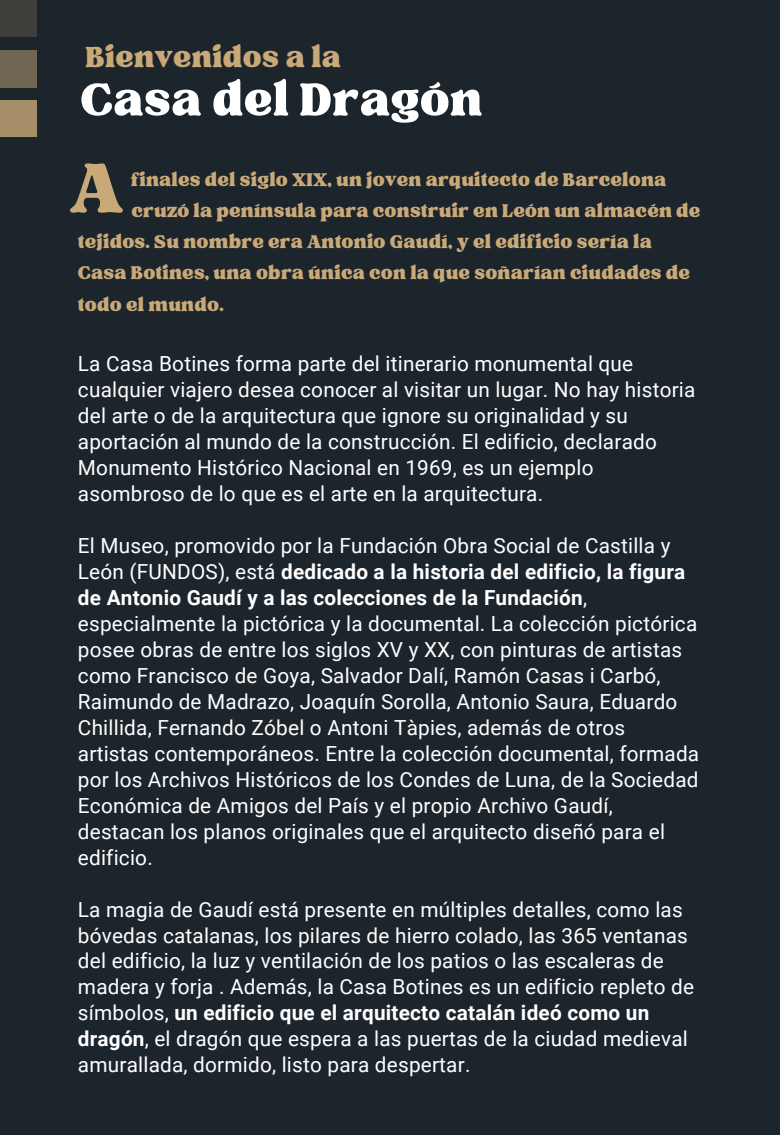
<style>
.page{position:relative;width:780px;height:1135px;background:#fff}
.page>*{position:absolute;margin:0;border:0;box-sizing:border-box;transform-origin:0 0}
.t1{font:96.25px "TAN Tangkiwood Display";color:#c9a978}
.t2{font:63.25px "TAN Tangkiwood Display";letter-spacing:.01em;color:#fff}
.t3{font:40px "TAN Tangkiwood Display";letter-spacing:.01em;color:#c9a978}
.t4{font:25.25px/31.2px "TAN Tangkiwood Display";letter-spacing:.01em;color:#c9a978}
.t5{font:20.75px/26px "Roboto";letter-spacing:.01em;color:#fff}
.s1{font-weight:700}
</style>
<div class="page">
<div style="left:0;top:0;width:780px;height:1134px;background:#1d252c"></div>
<div style="left:0;top:0;width:37px;height:37px;background:#3f3f3b"></div>
<div style="left:0;top:51px;width:37px;height:37px;background:#716651"></div>
<div style="left:0;top:100px;width:37px;height:37px;background:#a68e68"></div>
<h3 class="t3" style="left:85px;top:42px;width:257px">Bienvenidos a la</h3>
<h2 class="t2" style="left:80px;top:76px;width:404px">Casa del Dragón</h2>
<h1 class="t1" style="left:70px;top:153px;width:55px">A</h1>
<p class="t4" style="left:131px;top:165px;width:537px">finales del siglo XIX, un joven arquitecto de Barcelona</p>
<p class="t4" style="left:78px;top:196px;width:624px;text-indent:53px">cruzó la península para construir en León un almacén de tejidos. Su nombre era Antonio Gaudí, y el edificio sería la Casa Botines, una obra única con la que soñarían ciudades de todo el mundo.</p>
<p class="t4" style="left:78px;top:196px;width:14px">u</p>
<p class="t5" style="left:78px;top:351px;width:619px">La Casa Botines forma parte del itinerario monumental que cualquier viajero desea conocer al visitar un lugar. No hay historia del arte o de la arquitectura que ignore su originalidad y su aportación al mundo de la construcción. El edificio, declarado Monumento Histórico Nacional en 1969, es un ejemplo asombroso de lo que es el arte en la arquitectura.</p>
<p class="t5" style="left:78px;top:533px;width:623px">El Museo, promovido por la Fundación Obra Social de Castilla y León (FUNDOS), está <span class="s1">dedicado a la historia del edificio, la figura de Antonio Gaudí y a las colecciones de la Fundación</span>, especialmente la pictórica y la documental. La colección pictórica posee obras de entre los siglos XV y XX, con pinturas de artistas como Francisco de Goya, Salvador Dalí, Ramón Casas i Carbó, Raimundo de Madrazo, Joaquín Sorolla, Antonio Saura, Eduardo Chillida, Fernando Zóbel o Antoni Tàpies, además de otros artistas contemporáneos. Entre la colección documental, formada por los Archivos Históricos de los Condes de Luna, de la Sociedad Económica de Amigos del País y el propio Archivo Gaudí, destacan los planos originales que el arquitecto diseñó para el edificio.</p>
<p class="t5" style="left:78px;top:896px;width:618px">La magia de Gaudí está presente en múltiples detalles, como las bóvedas catalanas, los pilares de hierro colado, las 365 ventanas del edificio, la luz y ventilación de los patios o las escaleras de madera y forja . Además, la Casa Botines es un edificio repleto de símbolos, <span class="s1">un edificio que el arquitecto catalán ideó como un dragón</span>, el dragón que espera a las puertas de la ciudad medieval amurallada, dormido, listo para despertar.</p>
</div>
